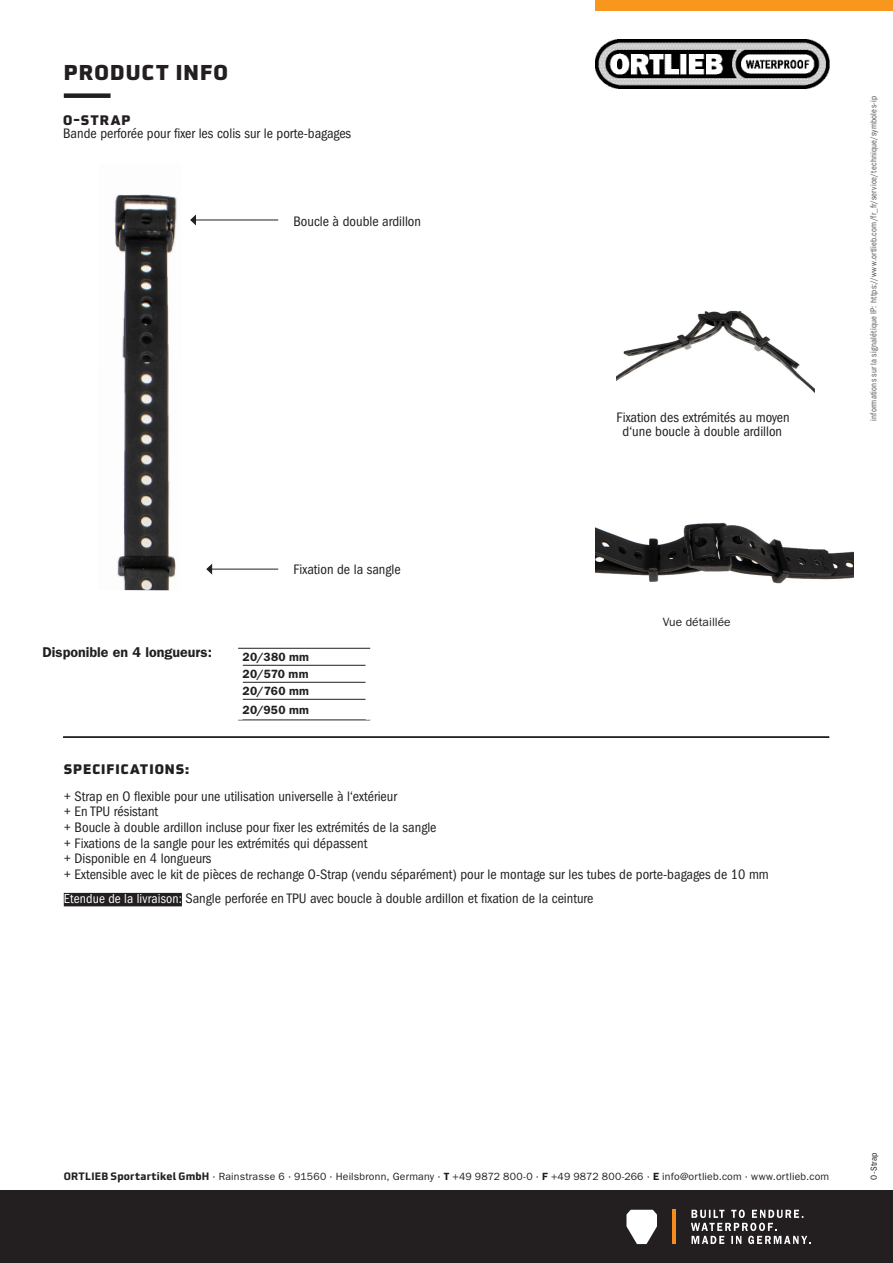
<style>
.page{position:relative;width:893px;height:1263px;background:#fff}
.page>*{position:absolute;margin:0;border:0;box-sizing:border-box;transform-origin:0 0}
.t1{font:900 21px "Utility Pro";letter-spacing:.055em;color:#231f20}
.Beschreibung{font:condensed 14.25px/13.5px "ITC Franklin Gothic Std";color:#231f20;text-align:center}
.Beschreibung_ohne_Aufzählung{font:condensed 14.25px "ITC Franklin Gothic Std";color:#231f20}
.Beschreibung-2{font:600 14.25px "ITC Franklin Gothic Std";color:#231f20}
.t2{font:900 13.5px "Utility Pro";letter-spacing:.07em;color:#231f20}
.t3{font:600 12px "ITC Franklin Gothic Std";letter-spacing:.015em;color:#231f20}
.Beschreibung_ohne_Aufzählung-2{font:12px "ITC Franklin Gothic Std";color:#231f20}
.t4{font:10.5px "ITC Franklin Gothic Std";letter-spacing:.02em;color:#231f20}
.t5{font:condensed 9px "ITC Franklin Gothic Std";letter-spacing:.02em;color:#57585a;scale:.96 1}
.Version{font:condensed 9px "ITC Franklin Gothic Std";color:#231f20}
.s1{font-size:13.5px;color:#fff}
.s2{font-family:"Utility OT";font-weight:700}
.s3{font-weight:600}
</style>
<div class="page">
<img style="left:595px;top:39px;width:234px;height:49px">
<div style="left:595px;top:0;width:298px;height:10px;background:#f7971d"></div>
<div style="left:0;top:1191px;width:893px;height:72px;background:#231f20"></div>
<svg style="left:626px;top:1210px;width:31px;height:34px"></svg>
<hr style="left:673px;top:1210px;width:3px;height:34px;background:#f68b1f">
<svg style="left:691px;top:1209px;width:119px;height:35px"></svg>
<div style="left:64px;top:93px;width:47px;height:5px;background:#231f20"></div>
<img style="left:114px;top:194px;width:63px;height:396px">
<hr style="left:211px;top:569px;width:67px;height:1px;background:#231f20">
<svg style="left:206px;top:564px;width:6px;height:11px"></svg>
<hr style="left:195px;top:220px;width:83px;height:1px;background:#231f20">
<svg style="left:190px;top:214px;width:6px;height:11px"></svg>
<img style="left:617px;top:310px;width:198px;height:83px">
<img style="left:595px;top:522px;width:259px;height:62px">
<div style="left:64px;top:893px;width:118px;height:13px;background:#231f20"></div>
<hr style="left:63px;top:736px;width:766px;height:2px;background:#231f20">
<hr style="left:243px;top:665px;width:123px;height:1px;background:#231f20">
<hr style="left:243px;top:682px;width:123px;height:1px;background:#231f20">
<hr style="left:243px;top:699px;width:123px;height:1px;background:#231f20">
<hr style="left:238px;top:720px;width:132px;height:1px;background:#231f20">
<hr style="left:238px;top:648px;width:132px;height:1px;background:#231f20">
<h1 class="t1" style="left:64px;top:53px;width:166px">PRODUCT INFO</h1>
<p class="t2" style="left:63px;top:108px;width:69px">O-STRAP</p>
<p class="Beschreibung" style="left:63px;top:127px;width:290px">Bande perforée pour fixer les colis sur le porte-bagages</p>
<p class="Beschreibung" style="left:293px;top:214px;width:129px">Boucle à double ardillon</p>
<p class="Beschreibung" style="left:293px;top:562px;width:109px">Fixation de la sangle</p>
<p class="Beschreibung-2" style="left:43px;top:644px;width:171px">Disponible en 4 longueurs:</p>
<p class="t3" style="left:243px;top:650px;width:68px">20/380 mm</p>
<p class="t3" style="left:243px;top:667px;width:67px">20/570 mm</p>
<p class="t3" style="left:243px;top:684px;width:68px">20/760 mm</p>
<p class="t3" style="left:243px;top:702px;width:68px">20/950 mm</p>
<p class="t2" style="left:64px;top:757px;width:127px">SPECIFICATIONS:</p>
<p class="Beschreibung" style="left:617px;top:411px;width:174px">Fixation des extrémités au moyen d‘une boucle à double ardillon</p>
<p class="Beschreibung_ohne_Aufzählung-2" style="left:663px;top:614px;width:69px">Vue détaillée</p>
<p class="Beschreibung" style="left:64px;top:789px;width:335px">+ Strap en O flexible pour une utilisation universelle à l‘extérieur</p>
<p class="Beschreibung" style="left:64px;top:805px;width:96px">+ En TPU résistant</p>
<p class="Beschreibung" style="left:64px;top:821px;width:374px">+ Boucle à double ardillon incluse pour fixer les extrémités de la sangle</p>
<p class="Beschreibung" style="left:64px;top:836px;width:305px">+ Fixations de la sangle pour les extrémités qui dépassent</p>
<p class="Beschreibung" style="left:64px;top:852px;width:149px">+ Disponible en 4 longueurs</p>
<p class="Beschreibung" style="left:64px;top:868px;width:707px">+ Extensible avec le kit de pièces de rechange O-Strap (vendu séparément) pour le montage sur les tubes de porte-bagages de 10 mm</p>
<p class="Beschreibung_ohne_Aufzählung" style="left:64px;top:890px;width:531px"><span class="s1">Étendue de la livraison:</span> Sangle perforée en TPU avec boucle à double ardillon et fixation de la ceinture</p>
<p class="t5" style="left:868px;top:421px;width:340px;rotate:-90deg">informations sur la signalétique IP: https://www.ortlieb.com/fr_fr/service/technique/symboles-ip</p>
<p class="t4" style="left:64px;top:1170px;width:767px"><span class="s2">ORTLIEB Sportartikel GmbH</span> · Rainstrasse 6 · 91560 · Heilsbronn, Germany · <span class="s3">T</span> +49 9872 800-0 · <span class="s3">F</span> +49 9872 800-266 · <span class="s3">E</span> info@ortlieb.com · www.ortlieb.com</p>
<p class="Version" style="left:869px;top:1179px;width:29px;rotate:-90deg">O-Strap</p>
</div>
